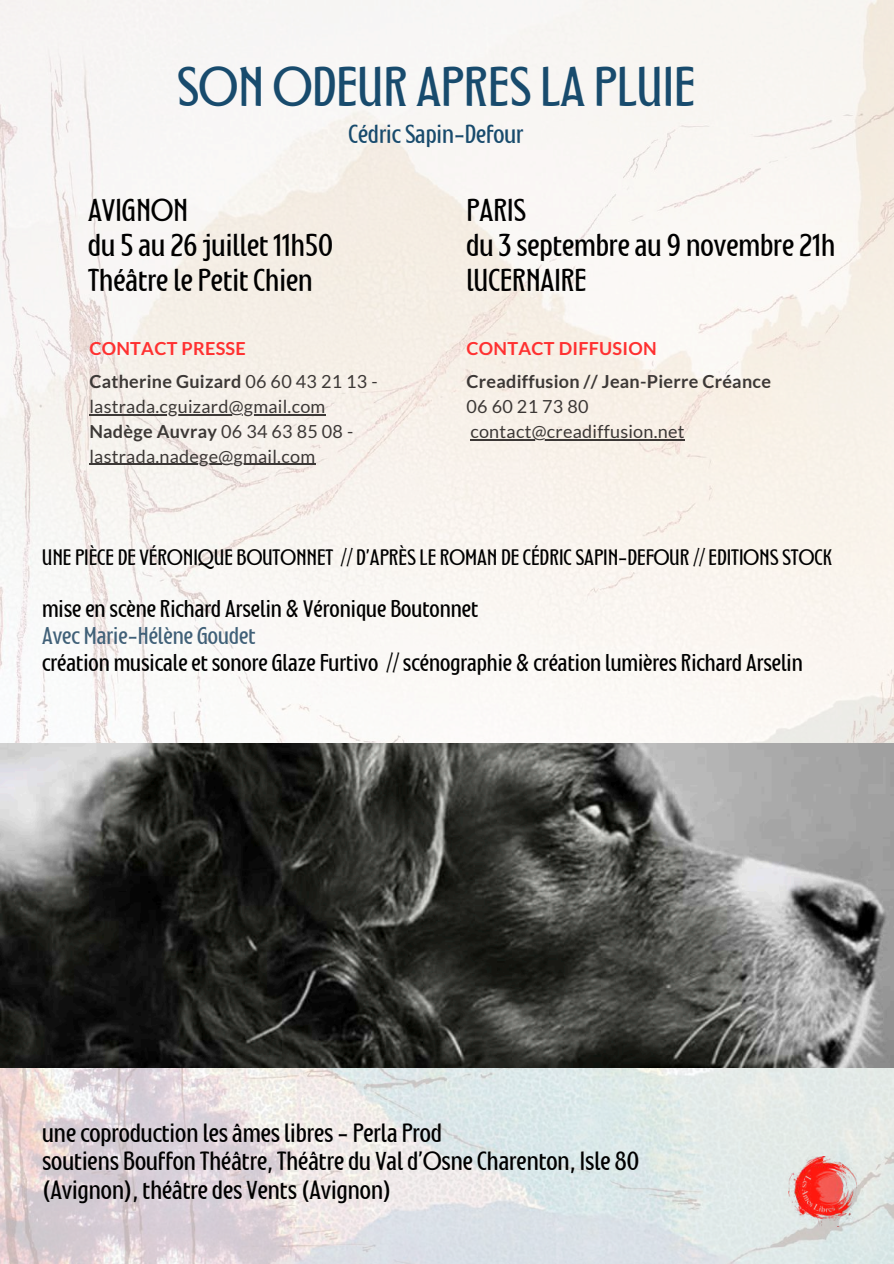
<style>
.page{position:relative;width:894px;height:1264px;background:#fff}
.page>*{position:absolute;margin:0;border:0;box-sizing:border-box;transform-origin:0 0}
.t1{font:45px "Montagna LTD";color:#184b6d}
.t2{font:25.5px/35px "Montagna LTD";color:#000}
.t3{font:21.15px/28.7px "Montagna LTD";color:#000}
.t4{font:21px "Montagna LTD";color:#184b6d}
.t5{font:19.5px "Montagna LTD";color:#000}
.t6{font:19.5px "Montagna LTD";color:#406078}
.t7{font:18px/24.8px "Lato";letter-spacing:.015em;color:#3c3836}
.t8{font:18px "Montagna LTD";color:#000}
.t9{font:700 18px/33.8px "Lato";letter-spacing:.015em;color:#3c3836}
.t10{font:700 18px "Lato";letter-spacing:.015em;color:#ff3131}
.s1{color:#ff3131}
.s2{font-weight:400}
.s3{font-weight:700}
</style>
<div class="page">
<img style="left:0;top:0;width:893px;height:1263px">
<img style="left:0;top:743px;width:893px;height:324px">
<img style="left:788px;top:1156px;width:67px;height:70px">
<hr style="left:89px;top:414px;width:236px;height:1px;background:#3c3836">
<hr style="left:89px;top:464px;width:226px;height:1px;background:#3c3836">
<hr style="left:470px;top:439px;width:214px;height:1px;background:#3c3836">
<h1 class="t1" style="left:177px;top:67px;width:520px">SON ODEUR APRES LA PLUIE</h1>
<p class="t4" style="left:348px;top:125px;width:176px">Cédric Sapin-Defour</p>
<p class="t2" style="left:88px;top:195px;width:247px">AVIGNON<br>du 5 au 26 juillet 11h50<br>Théâtre le Petit Chien</p>
<p class="t2" style="left:466px;top:195px;width:370px">PARIS<br>du 3 septembre au 9 novembre 21h lUCERNAIRE</p>
<p class="t9" style="left:89px;top:331px;width:290px"><span class="s1">CONTACT PRESSE<br></span>Catherine Guizard <span class="s2">06 60 43 21 13 -</span></p>
<p class="t7" style="left:89px;top:394px;width:265px">lastrada.cguizard@gmail.com<br><span class="s3">Nadège Auvray</span> 06 34 63 85 08 - lastrada.nadege@gmail.com</p>
<p class="t10" style="left:466px;top:337px;width:191px">CONTACT DIFFUSION</p>
<p class="t9" style="left:466px;top:364px;width:306px">Creadiffusion // Jean-Pierre Créance</p>
<p class="t7" style="left:466px;top:394px;width:219px">06 60 21 73 80 contact@creadiffusion.net</p>
<p class="t8" style="left:42px;top:549px;width:791px">UNE PIÈCE DE VÉRONIQUE BOUTONNET // D’APRÈS LE ROMAN DE CÉDRIC SAPIN-DEFOUR // EDITIONS STOCK</p>
<p class="t5" style="left:42px;top:600px;width:437px">mise en scène Richard Arselin &amp; Véronique Boutonnet</p>
<p class="t6" style="left:42px;top:627px;width:215px">Avec Marie-Hélène Goudet</p>
<p class="t5" style="left:42px;top:654px;width:762px">création musicale et sonore Glaze Furtivo // scénographie &amp; création lumières Richard Arselin</p>
<p class="t3" style="left:42px;top:1120px;width:598px">une coproduction les âmes libres - Perla Prod<br>soutiens Bouffon Théâtre, Théâtre du Val d’Osne Charenton, Isle 80 (Avignon), théâtre des Vents (Avignon)</p>
</div>
